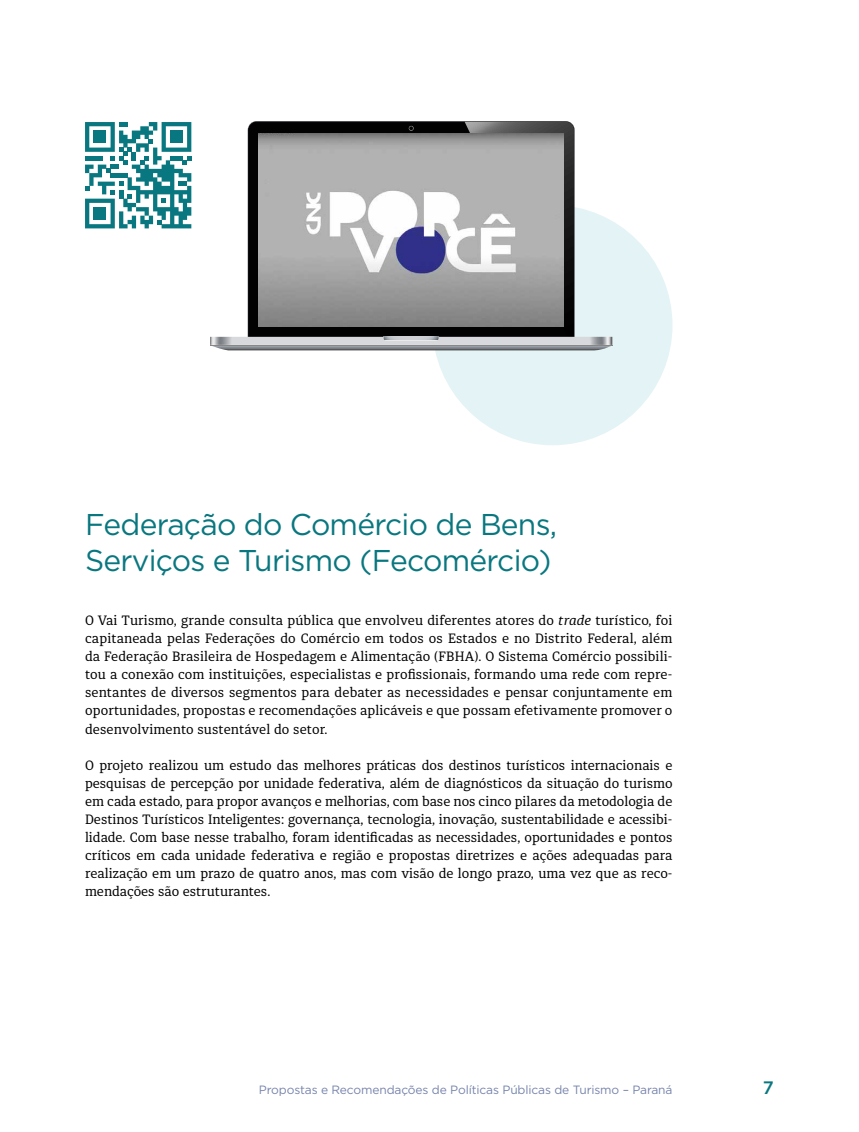
<style>
.page{position:relative;width:859px;height:1132px;background:#fff}
.page>*{position:absolute;margin:0;border:0;box-sizing:border-box;transform-origin:0 0}
.t1{font:30px/36px "Gotham";letter-spacing:-.025em;color:#09777f}
.t2{font:500 18px "Gotham";color:#09777f}
.t3{font:13.5px/18px "Diaria Pro";color:#000;text-align:justify}
.t4{font:12px "Gotham";letter-spacing:-.01em;color:#7784ac}
.s1{font-style:italic}
</style>
<div class="page">
<div style="left:432px;top:205px;width:240px;height:240px;background:#e4f3f5;border-radius:50%"></div>
<svg style="left:85px;top:122px;width:106px;height:106px"></svg>
<svg style="left:210px;top:122px;width:402px;height:228px"></svg>
<img style="left:258px;top:134px;width:306px;height:193px">
<h1 class="t1" style="left:85px;top:506px;width:474px">Federação do Comércio de Bens,<br>Serviços e Turismo (Fecomércio)</h1>
<p class="t3" style="left:85px;top:611px;width:589px">O Vai Turismo, grande consulta pública que envolveu diferentes atores do <span class="s1">trade</span> turístico, foi capitaneada pelas Federações do Comércio em todos os Estados e no Distrito Federal, além da Federação Brasileira de Hospedagem e Alimentação (FBHA). O Sistema Comércio possibili&shy;tou a conexão com instituições, especialistas e profissionais, formando uma rede com repre&shy;sentantes de diversos segmentos para debater as necessidades e pensar conjuntamente em oportunidades, propostas e recomendações aplicáveis e que possam efetivamente promover o desenvolvimento sustentável do setor.</p>
<p class="t3" style="left:85px;top:755px;width:589px">O projeto realizou um estudo das melhores práticas dos destinos turísticos internacionais e pesquisas de percepção por unidade federativa, além de diagnósticos da situação do turismo em cada estado, para propor avanços e melhorias, com base nos cinco pilares da metodologia de Destinos Turísticos Inteligentes: governança, tecnologia, inovação, sustentabilidade e acessibi&shy;lidade. Com base nesse trabalho, foram identificadas as necessidades, oportunidades e pontos críticos em cada unidade federativa e região e propostas diretrizes e ações adequadas para realização em um prazo de quatro anos, mas com visão de longo prazo, uma vez que as reco&shy;mendações são estruturantes.</p>
<p class="t4" style="left:259px;top:1081px;width:415px">Propostas e Recomendações de Políticas Públicas de Turismo – Paraná</p>
<h2 class="t2" style="left:763px;top:1075px;width:12px">7</h2>
</div>
